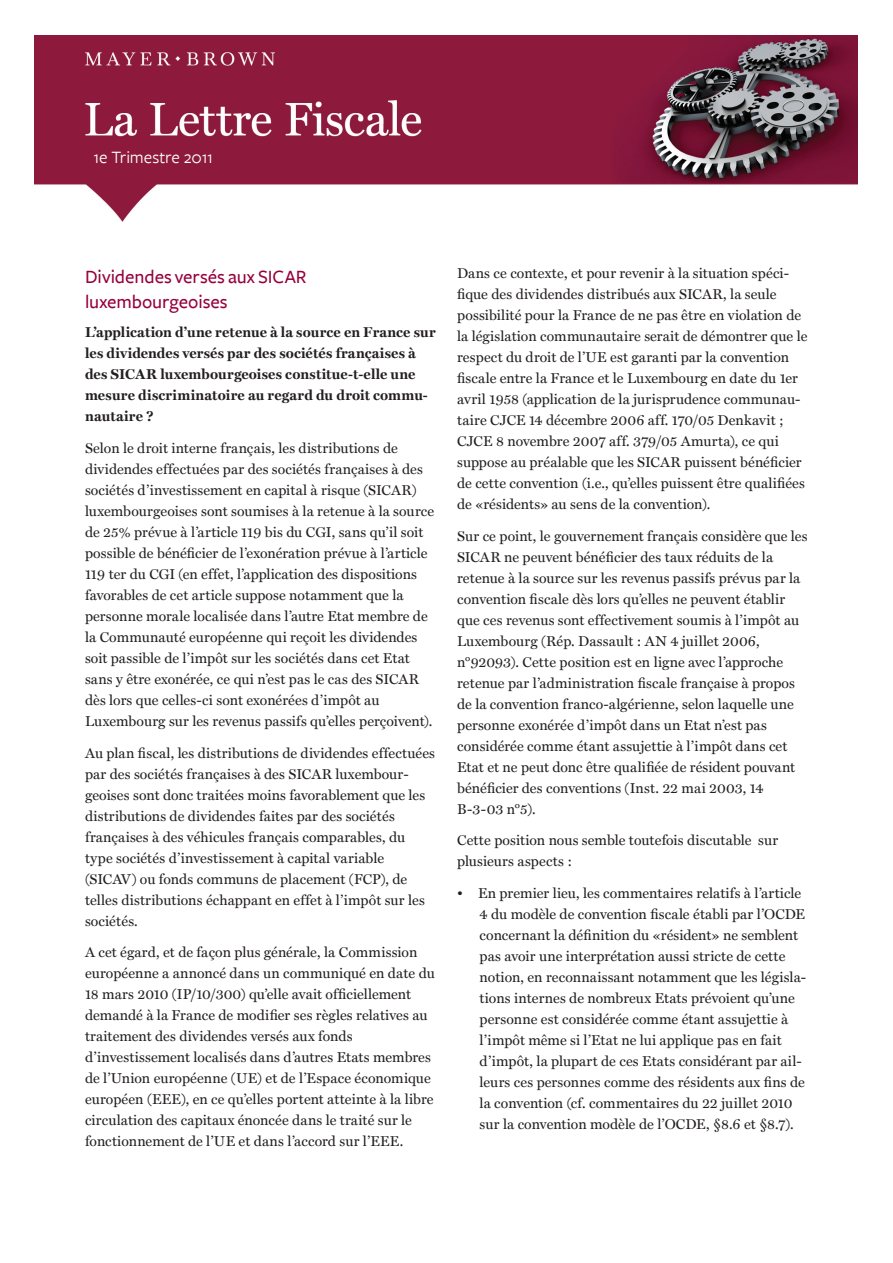
<style>
.page{position:relative;width:893px;height:1263px;background:#fff}
.page>*{position:absolute;margin:0;border:0;box-sizing:border-box;transform-origin:0 0}
.t1{font:500 19.5px/25.5px "Freight Sans";color:#96013c}
.t2{font:18px "Freight Sans";letter-spacing:-.01em;color:#fff}
.t3{font:14.25px/21px "Miller Text";letter-spacing:.005em;color:#231f20}
.t4{font:700 14.25px/21px "Miller Text";letter-spacing:.01em;color:#231f20}
</style>
<div class="page">
<img style="left:34px;top:35px;width:823px;height:186px">
<p class="t2" style="left:94px;top:147px;width:121px">1e Trimestre 2011</p>
<h1 class="t1" style="left:85px;top:264px;width:223px">Dividendes versés aux SICAR luxembourgeoises</h1>
<p class="t4" style="left:85px;top:322px;width:352px">L’application d’une retenue à la source en France sur les dividendes versés par des sociétés françaises à des SICAR luxembourgeoises constitue-t-elle une mesure discriminatoire au regard du droit commu&shy;nautaire ?</p>
<p class="t3" style="left:85px;top:437px;width:351px">Selon le droit interne français, les distributions de dividendes effectuées par des sociétés françaises à des sociétés d’investissement en capital à risque (SICAR) luxembourgeoises sont soumises à la retenue à la source de 25% prévue à l’article 119 bis du CGI, sans qu’il soit possible de bénéficier de l’exonération prévue à l’article 119 ter du CGI (en effet, l’application des dispositions favorables de cet article suppose notamment que la personne morale localisée dans l’autre Etat membre de la Communauté européenne qui reçoit les dividendes soit passible de l’impôt sur les sociétés dans cet Etat sans y être exonérée, ce qui n’est pas le cas des SICAR dès lors que celles-ci sont exonérées d’impôt au Luxembourg sur les revenus passifs qu’elles perçoivent).</p>
<p class="t3" style="left:85px;top:742px;width:352px">Au plan fiscal, les distributions de dividendes effectuées par des sociétés françaises à des SICAR luxembour&shy;geoises sont donc traitées moins favorablement que les distributions de dividendes faites par des sociétés françaises à des véhicules français comparables, du type sociétés d’investissement à capital variable (SICAV) ou fonds communs de placement (FCP), de telles distributions échappant en effet à l’impôt sur les sociétés.</p>
<p class="t3" style="left:85px;top:942px;width:351px">A cet égard, et de façon plus générale, la Commission européenne a annoncé dans un communiqué en date du 18 mars 2010 (IP/10/300) qu’elle avait officiellement demandé à la France de modifier ses règles relatives au traitement des dividendes versés aux fonds d’investissement localisés dans d’autres Etats membres de l’Union européenne (UE) et de l’Espace économique européen (EEE), en ce qu’elles portent atteinte à la libre circulation des capitaux énoncée dans le traité sur le fonctionnement de l’UE et dans l’accord sur l’EEE.</p>
<p class="t3" style="left:457px;top:262px;width:352px">Dans ce contexte, et pour revenir à la situation spéci&shy;fique des dividendes distribués aux SICAR, la seule possibilité pour la France de ne pas être en violation de la législation communautaire serait de démontrer que le respect du droit de l’UE est garanti par la convention fiscale entre la France et le Luxembourg en date du 1er avril 1958 (application de la jurisprudence communau&shy;taire CJCE 14 décembre 2006 aff. 170/05 Denkavit ; CJCE 8 novembre 2007 aff. 379/05 Amurta), ce qui suppose au préalable que les SICAR puissent bénéficier de cette convention (i.e., qu’elles puissent être qualifiées de «résidents» au sens de la convention).</p>
<p class="t3" style="left:457px;top:525px;width:352px">Sur ce point, le gouvernement français considère que les SICAR ne peuvent bénéficier des taux réduits de la retenue à la source sur les revenus passifs prévus par la convention fiscale dès lors qu’elles ne peuvent établir que ces revenus sont effectivement soumis à l’impôt au Luxembourg (Rép. Dassault : AN 4 juillet 2006, n°92093). Cette position est en ligne avec l’approche retenue par l’administration fiscale française à propos de la convention franco-algérienne, selon laquelle une personne exonérée d’impôt dans un Etat n’est pas considérée comme étant assujettie à l’impôt dans cet Etat et ne peut donc être qualifiée de résident pouvant bénéficier des conventions (Inst. 22 mai 2003, 14<br>B-3-03 n°5).</p>
<p class="t3" style="left:457px;top:830px;width:323px">Cette position nous semble toutefois discutable sur plusieurs aspects :</p>
<p class="t3" style="left:480px;top:882px;width:328px;text-indent:-23px">• En premier lieu, les commentaires relatifs à l’article 4 du modèle de convention fiscale établi par l’OCDE concernant la définition du «résident» ne semblent pas avoir une interprétation aussi stricte de cette notion, en reconnaissant notamment que les législa&shy;tions internes de nombreux Etats prévoient qu’une personne est considérée comme étant assujettie à l’impôt même si l’Etat ne lui applique pas en fait d’impôt, la plupart de ces Etats considérant par ail&shy;leurs ces personnes comme des résidents aux fins de la convention (cf. commentaires du 22 juillet 2010 sur la convention modèle de l’OCDE, §8.6 et §8.7).</p>
</div>
